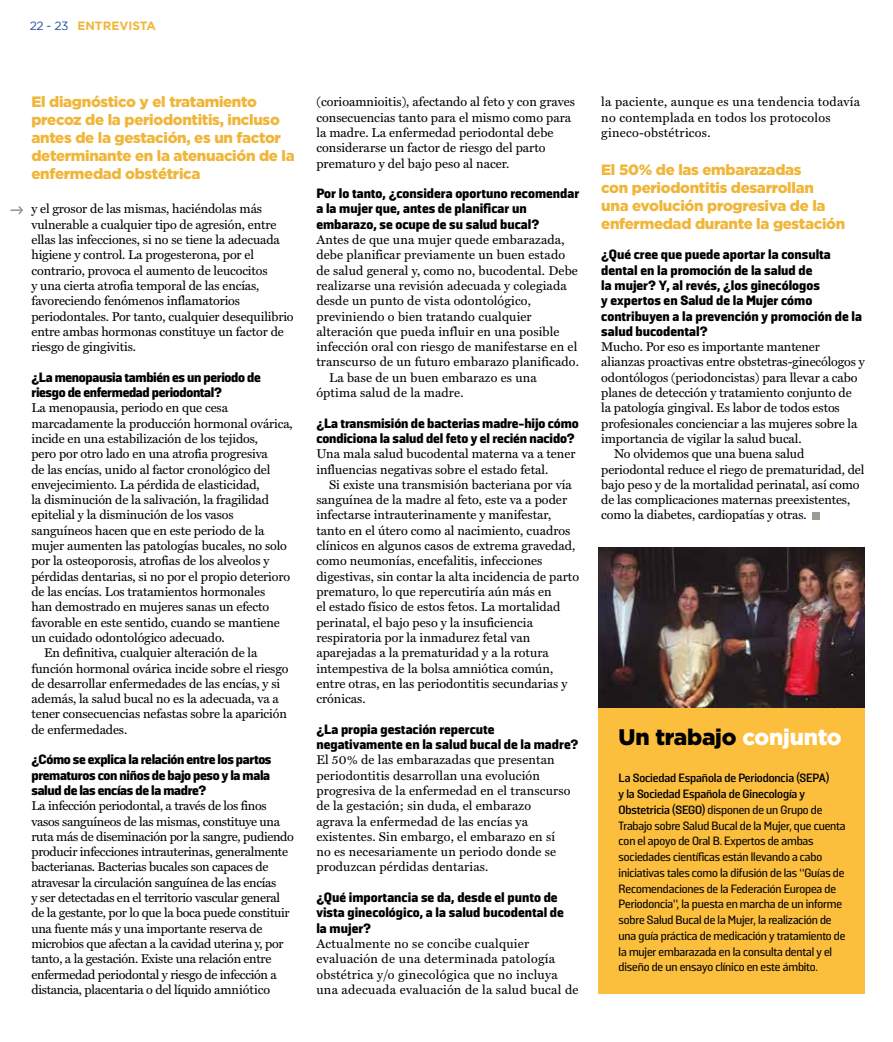
<style>
.page{position:relative;width:893px;height:1042px;background:#fff}
.page>*{position:absolute;margin:0;border:0;box-sizing:border-box;transform-origin:0 0}
.t1{font:900 22.5px "Gotham HTF";letter-spacing:-.01em;color:#000}
.t2{font:900 15px/18px "Gotham HTF";letter-spacing:-.02em;color:#f0b639}
.t3{font:800 13.5px/15.3px "Solido";color:#000}
.t4{font:800 13.5px/15.3px "Solido";letter-spacing:-.025em;color:#000}
.t5{font:12.75px/15.3px "Miller Text";letter-spacing:-.01em;color:#000}
.t6{font:12.75px/15.3px "Miller Text";letter-spacing:.01em;color:#000}
.t7{font:12.75px/15.3px "Miller Text";letter-spacing:.02em;color:#000}
.t8{font:500 12px/15.8px "Solido";letter-spacing:-.01em;color:#000}
.t9{font:700 12px "Gotham HTF";color:#f0b639}
.s1{font-family:"Gotham";font-weight:400;color:#234e9e}
.s2{color:#fff}
.s3{font-weight:700}
</style>
<div class="page">
<div style="left:812px;top:512px;width:7px;height:7px;background:#9d9b91"></div>
<svg style="left:10px;top:206px;width:13px;height:8px"></svg>
<div style="left:598px;top:547px;width:267px;height:447px;background:#fbbe3d"></div>
<img style="left:599px;top:547px;width:266px;height:160px">
<p class="t9" style="left:30px;top:18px;width:128px"><span class="s1">22 - 23</span> ENTREVISTA</p>
<p class="t2" style="left:31px;top:93px;width:265px">El diagnóstico y el tratamiento precoz de la periodontitis, incluso antes de la gestación, es un factor determinante en la atenuación de la enfermedad obstétrica</p>
<p class="t5" style="left:31px;top:201px;width:264px">y el grosor de las mismas, haciéndolas más vulnerable a cualquier tipo de agresión, entre ellas las infecciones, si no se tiene la adecuada higiene y control. La progesterona, por el contrario, provoca el aumento de leucocitos<br>y una cierta atrofia temporal de las encías, favoreciendo fenómenos inflamatorios periodontales. Por tanto, cualquier desequilibrio entre ambas hormonas constituye un factor de riesgo de gingivitis.</p>
<p class="t4" style="left:31px;top:370px;width:231px">¿La menopausia también es un periodo de riesgo de enfermedad periodontal?</p>
<p class="t5" style="left:31px;top:400px;width:198px">La menopausia, periodo en que cesa</p>
<p class="t5" style="left:31px;top:415px;width:263px">marcadamente la producción hormonal ovárica,</p>
<p class="t5" style="left:31px;top:431px;width:228px">incide en una estabilización de los tejidos,</p>
<p class="t5" style="left:31px;top:446px;width:238px">pero por otro lado en una atrofia progresiva</p>
<p class="t5" style="left:31px;top:461px;width:240px">de las encías, unido al factor cronológico del</p>
<p class="t5" style="left:31px;top:477px;width:230px">envejecimiento. La pérdida de elasticidad,</p>
<p class="t5" style="left:31px;top:492px;width:239px">la disminución de la salivación, la fragilidad</p>
<p class="t5" style="left:31px;top:507px;width:204px">epitelial y la disminución de los vasos</p>
<p class="t5" style="left:31px;top:523px;width:235px">sanguíneos hacen que en este periodo de la</p>
<p class="t5" style="left:31px;top:538px;width:257px">mujer aumenten las patologías bucales, no solo</p>
<p class="t5" style="left:31px;top:553px;width:239px">por la osteoporosis, atrofias de los alveolos y</p>
<p class="t5" style="left:31px;top:568px;width:260px">pérdidas dentarias, si no por el propio deterioro</p>
<p class="t5" style="left:31px;top:584px;width:235px">de las encías. Los tratamientos hormonales</p>
<p class="t5" style="left:31px;top:599px;width:239px">han demostrado en mujeres sanas un efecto</p>
<p class="t5" style="left:31px;top:614px;width:250px">favorable en este sentido, cuando se mantiene</p>
<p class="t5" style="left:31px;top:630px;width:195px">un cuidado odontológico adecuado.</p>
<p class="t5" style="left:44px;top:645px;width:215px">En definitiva, cualquier alteración de la</p>
<p class="t5" style="left:31px;top:660px;width:258px">función hormonal ovárica incide sobre el riesgo</p>
<p class="t5" style="left:31px;top:676px;width:250px">de desarrollar enfermedades de las encías, y si</p>
<p class="t5" style="left:31px;top:691px;width:249px">además, la salud bucal no es la adecuada, va a</p>
<p class="t5" style="left:31px;top:706px;width:257px">tener consecuencias nefastas sobre la aparición</p>
<p class="t5" style="left:31px;top:721px;width:97px">de enfermedades.</p>
<p class="t3" style="left:31px;top:753px;width:242px;text-align:justify">¿Cómo se explica la relación entre los partos prematuros con niños de bajo peso y la mala salud de las encías de la madre?</p>
<p class="t5" style="left:31px;top:798px;width:264px">La infección periodontal, a través de los finos vasos sanguíneos de las mismas, constituye una ruta más de diseminación por la sangre, pudiendo producir infecciones intrauterinas, generalmente bacterianas. Bacterias bucales son capaces de atravesar la circulación sanguínea de las encías<br>y ser detectadas en el territorio vascular general de la gestante, por lo que la boca puede constituir una fuente más y una importante reserva de microbios que afectan a la cavidad uterina y, por tanto, a la gestación. Existe una relación entre enfermedad periodontal y riesgo de infección a distancia, placentaria o del líquido amniótico</p>
<p class="t5" style="left:316px;top:94px;width:260px">(corioamnioitis), afectando al feto y con graves consecuencias tanto para el mismo como para la madre. La enfermedad periodontal debe considerarse un factor de riesgo del parto prematuro y del bajo peso al nacer.</p>
<p class="t3" style="left:316px;top:187px;width:264px">Por lo tanto, ¿considera oportuno recomendar a la mujer que, antes de planificar un embarazo, se ocupe de su salud bucal?</p>
<p class="t6" style="left:316px;top:232px;width:250px">Antes de que una mujer quede embarazada,</p>
<p class="t6" style="left:316px;top:247px;width:250px">debe planificar previamente un buen estado</p>
<p class="t6" style="left:316px;top:262px;width:263px">de salud general y, como no, bucodental. Debe</p>
<p class="t6" style="left:316px;top:278px;width:252px">realizarse una revisión adecuada y colegiada</p>
<p class="t6" style="left:316px;top:293px;width:216px">desde un punto de vista odontológico,</p>
<p class="t6" style="left:316px;top:308px;width:217px">previniendo o bien tratando cualquier</p>
<p class="t6" style="left:316px;top:324px;width:245px">alteración que pueda influir en una posible</p>
<p class="t6" style="left:316px;top:339px;width:262px">infección oral con riesgo de manifestarse en el</p>
<p class="t6" style="left:316px;top:354px;width:264px">transcurso de un futuro embarazo planificado.</p>
<p class="t6" style="left:329px;top:370px;width:209px">La base de un buen embarazo es una</p>
<p class="t6" style="left:316px;top:385px;width:149px">óptima salud de la madre.</p>
<p class="t3" style="left:316px;top:416px;width:264px">¿La transmisión de bacterias madre-hijo cómo condiciona la salud del feto y el recién nacido?</p>
<p class="t5" style="left:316px;top:446px;width:261px">Una mala salud bucodental materna va a tener influencias negativas sobre el estado fetal.</p>
<p class="t5" style="left:316px;top:477px;width:264px;text-indent:13px">Si existe una transmisión bacteriana por vía sanguínea de la madre al feto, este va a poder infectarse intrauterinamente y manifestar, tanto en el útero como al nacimiento, cuadros clínicos en algunos casos de extrema gravedad, como neumonías, encefalitis, infecciones digestivas, sin contar la alta incidencia de parto prematuro, lo que repercutiría aún más en<br>el estado físico de estos fetos. La mortalidad perinatal, el bajo peso y la insuficiencia respiratoria por la inmadurez fetal van aparejadas a la prematuridad y a la rotura intempestiva de la bolsa amniótica común, entre otras, en las periodontitis secundarias y crónicas.</p>
<p class="t3" style="left:316px;top:722px;width:264px">¿La propia gestación repercute negativamente en la salud bucal de la madre?</p>
<p class="t6" style="left:316px;top:752px;width:256px">El 50% de las embarazadas que presentan periodontitis desarrollan una evolución progresiva de la enfermedad en el transcurso de la gestación; sin duda, el embarazo agrava la enfermedad de las encías ya existentes. Sin embargo, el embarazo en sí no es necesariamente un periodo donde se produzcan pérdidas dentarias.</p>
<p class="t3" style="left:316px;top:890px;width:249px">¿Qué importancia se da, desde el punto de vista ginecológico, a la salud bucodental de la mujer?</p>
<p class="t7" style="left:316px;top:936px;width:264px">Actualmente no se concibe cualquier evaluación de una determinada patología obstétrica y/o ginecológica que no incluya una adecuada evaluación de la salud bucal de</p>
<p class="t7" style="left:601px;top:94px;width:260px">la paciente, aunque es una tendencia todavía no contemplada en todos los protocolos gineco-obstétricos.</p>
<p class="t2" style="left:601px;top:160px;width:245px">El 50% de las embarazadas<br>con periodontitis desarrollan<br>una evolución progresiva de la enfermedad durante la gestación</p>
<p class="t3" style="left:601px;top:248px;width:262px">¿Qué cree que puede aportar la consulta dental en la promoción de la salud de<br>la mujer? Y, al revés, ¿los ginecólogos<br>y expertos en Salud de la Mujer cómo contribuyen a la prevención y promoción de la salud bucodental?</p>
<p class="t5" style="left:601px;top:339px;width:220px">Mucho. Por eso es importante mantener</p>
<p class="t5" style="left:601px;top:354px;width:265px">alianzas proactivas entre obstetras-ginecólogos y</p>
<p class="t5" style="left:601px;top:370px;width:258px">odontólogos (periodoncistas) para llevar a cabo</p>
<p class="t5" style="left:601px;top:385px;width:252px">planes de detección y tratamiento conjunto de</p>
<p class="t5" style="left:601px;top:400px;width:240px">la patología gingival. Es labor de todos estos</p>
<p class="t5" style="left:601px;top:415px;width:258px">profesionales concienciar a las mujeres sobre la</p>
<p class="t5" style="left:601px;top:431px;width:202px">importancia de vigilar la salud bucal.</p>
<p class="t5" style="left:614px;top:446px;width:192px">No olvidemos que una buena salud</p>
<p class="t5" style="left:601px;top:461px;width:265px">periodontal reduce el riego de prematuridad, del</p>
<p class="t5" style="left:601px;top:477px;width:260px">bajo peso y de la mortalidad perinatal, así como</p>
<p class="t5" style="left:601px;top:492px;width:250px">de las complicaciones maternas preexistentes,</p>
<p class="t5" style="left:601px;top:507px;width:207px">como la diabetes, cardiopatías y otras.</p>
<h1 class="t1" style="left:619px;top:724px;width:225px">Un trabajo <span class="s2">conjunto</span></h1>
<p class="t8" style="left:619px;top:771px;width:228px"><span class="s3">La Sociedad Española de Periodoncia (SEPA)<br>y la Sociedad Española de Ginecología y Obstetricia (SEGO)</span> disponen de un Grupo de Trabajo sobre Salud Bucal de la Mujer, que cuenta con el apoyo de Oral B. Expertos de ambas sociedades científicas están llevando a cabo iniciativas tales como la difusión de las “Guías de Recomendaciones de la Federación Europea de Periodoncia”, la puesta en marcha de un informe sobre Salud Bucal de la Mujer, la realización de una guía práctica de medicación y tratamiento de la mujer embarazada en la consulta dental y el diseño de un ensayo clínico en este ámbito.</p>
</div>
